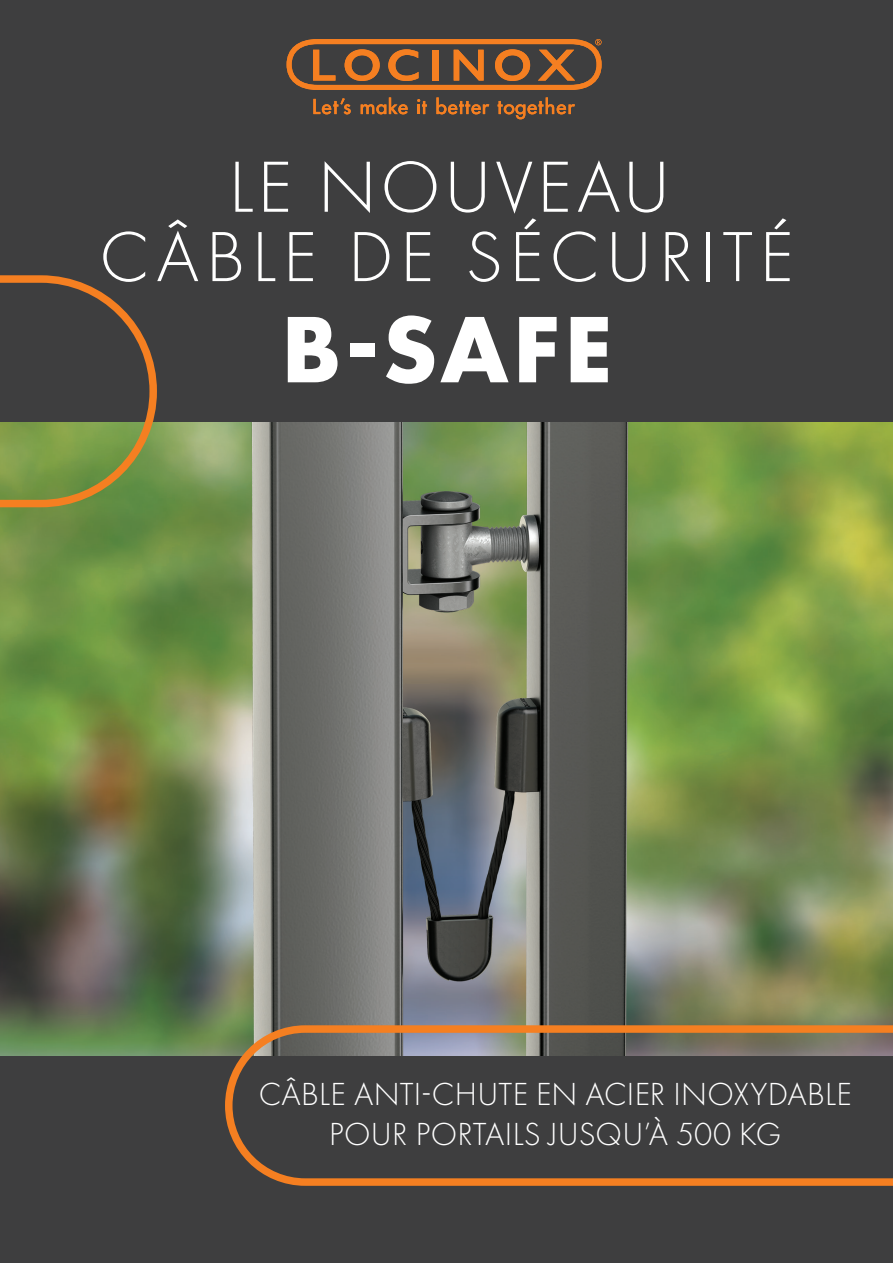
<style>
.page{position:relative;width:893px;height:1263px;background:#3e3e3f}
.page>*{position:absolute;margin:0;border:0;box-sizing:border-box;transform-origin:0 0}
.SUMMARY{font:700 97.95px "Futura PT";color:#fff}
.SUMMARY-2{font:300 75px "Futura PT";letter-spacing:.05em;color:#fff}
.SUMMARY-3{font:300 73.5px "Futura PT";letter-spacing:.09em;color:#fff}
.SUMMARY-4{font:300 33.15px/39.8px "Futura PT";letter-spacing:.01em;color:#fff;text-align:center}
</style>
<div class="page">
<img style="left:0;top:422px;width:893px;height:634px">
<svg style="left:313px;top:98px;width:38px;height:16px"></svg>
<svg style="left:361px;top:97px;width:47px;height:17px"></svg>
<svg style="left:417px;top:99px;width:10px;height:15px"></svg>
<svg style="left:436px;top:97px;width:53px;height:17px"></svg>
<svg style="left:498px;top:97px;width:77px;height:22px"></svg>
<svg style="left:287px;top:39px;width:315px;height:51px"></svg>
<svg style="left:225px;top:1025px;width:668px;height:161px"></svg>
<svg style="left:0;top:275px;width:157px;height:232px"></svg>
<p class="SUMMARY-2" style="left:229px;top:144px;width:443px">LE NOUVEAU</p>
<p class="SUMMARY-3" style="left:99px;top:215px;width:696px">CÂBLE DE SÉCURITÉ</p>
<p class="SUMMARY" style="left:281px;top:286px;width:332px">B-SAFE</p>
<p class="SUMMARY-4" style="left:259px;top:1075px;width:595px">CÂBLE ANTI-CHUTE EN ACIER INOXYDABLE<br>POUR PORTAILS JUSQU’À 500 KG</p>
</div>
